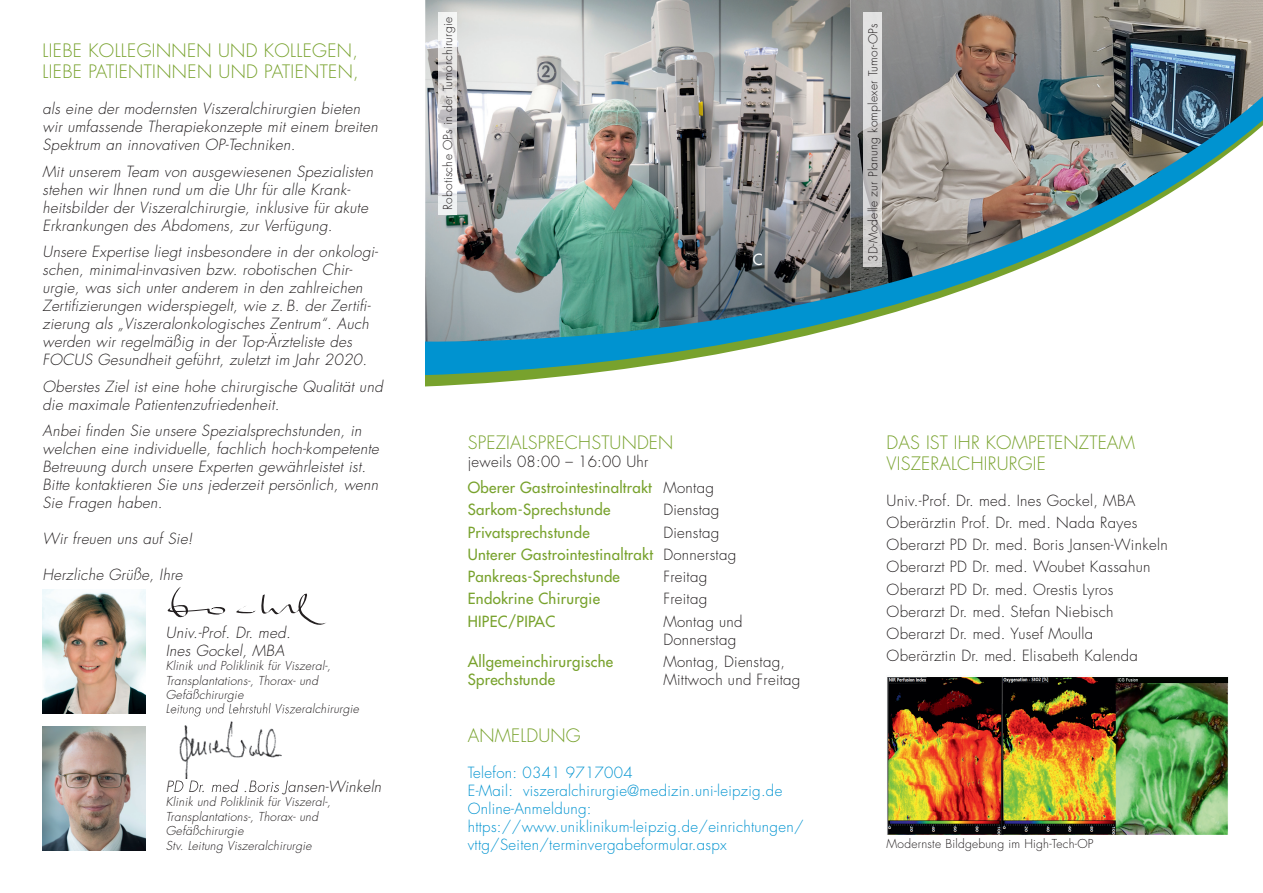
<style>
.page{position:relative;width:1263px;height:893px;background:#fff}
.page>*{position:absolute;margin:0;border:0;box-sizing:border-box;transform-origin:0 0}
.t1{font:300 18px/21px "Futura Std";letter-spacing:.01em;color:#78a22d}
.t2{font:italic 300 15px/18px "Futura Std";letter-spacing:.02em;color:#231f20}
.t3{font:300 15px/22.2px "Futura Std";letter-spacing:.02em;color:#231f20}
.t4{font:300 15px/18px "Futura Std";letter-spacing:.02em;color:#0093d0}
.t5{font:500 15px/22.2px "Futura Std";letter-spacing:.02em;color:#78a22d}
.t6{font:500 15px "Futura Std";color:#fff}
.t7{font:italic 300 12px/14.4px "Futura Std";letter-spacing:.02em;color:#231f20}
.t8{font:300 12px "Futura Std";letter-spacing:.02em;color:#231f20}
.s1{font-weight:500;color:#78a22d}
.s2{font-weight:300;color:#231f20}
</style>
<div class="page">
<img style="left:425px;top:0;width:425px;height:54px">
<img style="left:850px;top:0;width:413px;height:54px">
<img style="left:425px;top:54px;width:838px;height:333px">
<svg style="left:167px;top:587px;width:59px;height:30px"></svg>
<svg style="left:236px;top:606px;width:19px;height:8px"></svg>
<svg style="left:261px;top:593px;width:65px;height:32px"></svg>
<img style="left:179px;top:716px;width:103px;height:63px">
<img style="left:172px;top:710px;width:122px;height:6px">
<img style="left:172px;top:779px;width:122px;height:11px">
<img style="left:43px;top:590px;width:103px;height:123px">
<img style="left:43px;top:727px;width:103px;height:123px">
<img style="left:887px;top:677px;width:341px;height:157px">
<img style="left:438px;top:13px;width:18px;height:201px">
<img style="left:863px;top:13px;width:19px;height:253px">
<p class="t1" style="left:43px;top:41px;width:318px">LIEBE KOLLEGINNEN UND KOLLEGEN,<br>LIEBE PATIENTINNEN UND PATIENTEN,</p>
<p class="t2" style="left:43px;top:100px;width:337px">als eine der modernsten Viszeralchirurgien bieten wir umfassende Therapiekonzepte mit einem breiten<br>Spektrum an innovativen OP-Techniken.</p>
<p class="t2" style="left:43px;top:163px;width:332px">Mit unserem Team von ausgewiesenen Spezialisten stehen wir Ihnen rund um die Uhr für alle Krank&shy;heitsbilder der Viszeralchirurgie, inklusive für akute Erkrankungen des Abdomens, zur Verfügung.</p>
<p class="t2" style="left:43px;top:243px;width:337px">Unsere Expertise liegt insbesondere in der onkologi&shy;schen, minimal-invasiven bzw. robotischen Chir&shy;urgie, was sich unter anderem in den zahlreichen Zertifizierungen widerspiegelt, wie z. B. der Zertifi&shy;zierung als „Viszeralonkologisches Zentrum“. Auch werden wir regelmäßig in der Top-Ärzteliste des FOCUS Gesundheit geführt, zuletzt im Jahr 2020.</p>
<p class="t2" style="left:43px;top:378px;width:342px">Oberstes Ziel ist eine hohe chirurgische Qualität und die maximale Patientenzufriedenheit.</p>
<p class="t2" style="left:43px;top:422px;width:338px">Anbei finden Sie unsere Spezialsprechstunden, in welchen eine individuelle, fachlich hoch-kompetente Betreuung durch unsere Experten gewährleistet ist.<br>Bitte kontaktieren Sie uns jederzeit persönlich, wenn Sie Fragen haben.</p>
<p class="t2" style="left:43px;top:530px;width:152px">Wir freuen uns auf Sie!</p>
<p class="t2" style="left:43px;top:566px;width:141px">Herzliche Grüße, Ihre</p>
<p class="t2" style="left:166px;top:624px;width:126px">Univ.-Prof. Dr. med.<br>Ines Gockel, MBA</p>
<p class="t7" style="left:166px;top:659px;width:195px">Klinik und Poliklinik für Viszeral-,<br>Transplantations-, Thorax- und<br>Gefäßchirurgie<br>Leitung und Lehrstuhl Viszeralchirurgie</p>
<p class="t2" style="left:166px;top:778px;width:217px">PD Dr. med .Boris Jansen-Winkeln</p>
<p class="t7" style="left:166px;top:795px;width:167px">Klinik und Poliklinik für Viszeral-,<br>Transplantations-, Thorax- und<br>Gefäßchirurgie<br>Stv. Leitung Viszeralchirurgie</p>
<p class="t8" style="left:440px;top:210px;width:194px;rotate:-90deg">Robotische OPs in der Tumorchirurgie</p>
<p class="t8" style="left:866px;top:262px;width:240px;rotate:-90deg">3D-Modelle zur Planung komplexer Tumor-OPs</p>
<p class="t6" style="left:753px;top:250px;width:11px">C</p>
<p class="t1" style="left:468px;top:432px;width:207px">SPEZIALSPRECHSTUNDEN</p>
<p class="t3" style="left:468px;top:448px;width:248px;line-height:26.5px">jeweils 08:00 – 16:00 Uhr<br><span class="s1">Oberer Gastrointestinaltrakt</span> Montag</p>
<p class="t5" style="left:468px;top:499px;width:144px">Sarkom-Sprechstunde</p>
<p class="t3" style="left:663px;top:499px;width:58px">Dienstag</p>
<p class="t5" style="left:468px;top:521px;width:123px">Privatsprechstunde</p>
<p class="t5" style="left:468px;top:521px;width:270px;text-indent:196px"><span class="s2">Dienstag<br></span>Unterer Gastrointestinaltrakt <span class="s2">Donnerstag<br></span>Pankreas-Sprechstunde</p>
<p class="t3" style="left:663px;top:566px;width:45px">Freitag</p>
<p class="t5" style="left:468px;top:588px;width:134px">Endokrine Chirurgie</p>
<p class="t3" style="left:663px;top:588px;width:45px">Freitag</p>
<p class="t5" style="left:468px;top:610px;width:89px">HIPEC/PIPAC</p>
<p class="t3" style="left:663px;top:613px;width:81px;line-height:18px">Montag und<br>Donnerstag</p>
<p class="t5" style="left:468px;top:650px;width:147px">Allgemeinchirurgische</p>
<p class="t3" style="left:663px;top:651px;width:123px">Montag, Dienstag,</p>
<p class="t5" style="left:468px;top:668px;width:89px">Sprechstunde</p>
<p class="t3" style="left:663px;top:669px;width:139px">Mittwoch und Freitag</p>
<p class="t1" style="left:468px;top:725px;width:114px">ANMELDUNG</p>
<p class="t4" style="left:468px;top:764px;width:337px">Telefon: 0341 9717004<br>E-Mail: viszeralchirurgie@medizin.uni-leipzig.de Online-Anmeldung: https://www.uniklinikum-leipzig.de/einrichtungen/ vttg/Seiten/terminvergabeformular.aspx</p>
<p class="t1" style="left:887px;top:432px;width:250px">DAS IST IHR KOMPETENZTEAM<br>VISZERALCHIRURGIE</p>
<p class="t3" style="left:887px;top:489px;width:283px">Univ.-Prof. Dr. med. Ines Gockel, MBA Oberärztin Prof. Dr. med. Nada Rayes Oberarzt PD Dr. med. Boris Jansen-Winkeln Oberarzt PD Dr. med. Woubet Kassahun Oberarzt PD Dr. med. Orestis Lyros Oberarzt Dr. med. Stefan Niebisch Oberarzt Dr. med. Yusef Moulla<br>Oberärztin Dr. med. Elisabeth Kalenda</p>
<p class="t8" style="left:887px;top:837px;width:208px">Modernste Bildgebung im High-Tech-OP</p>
</div>
